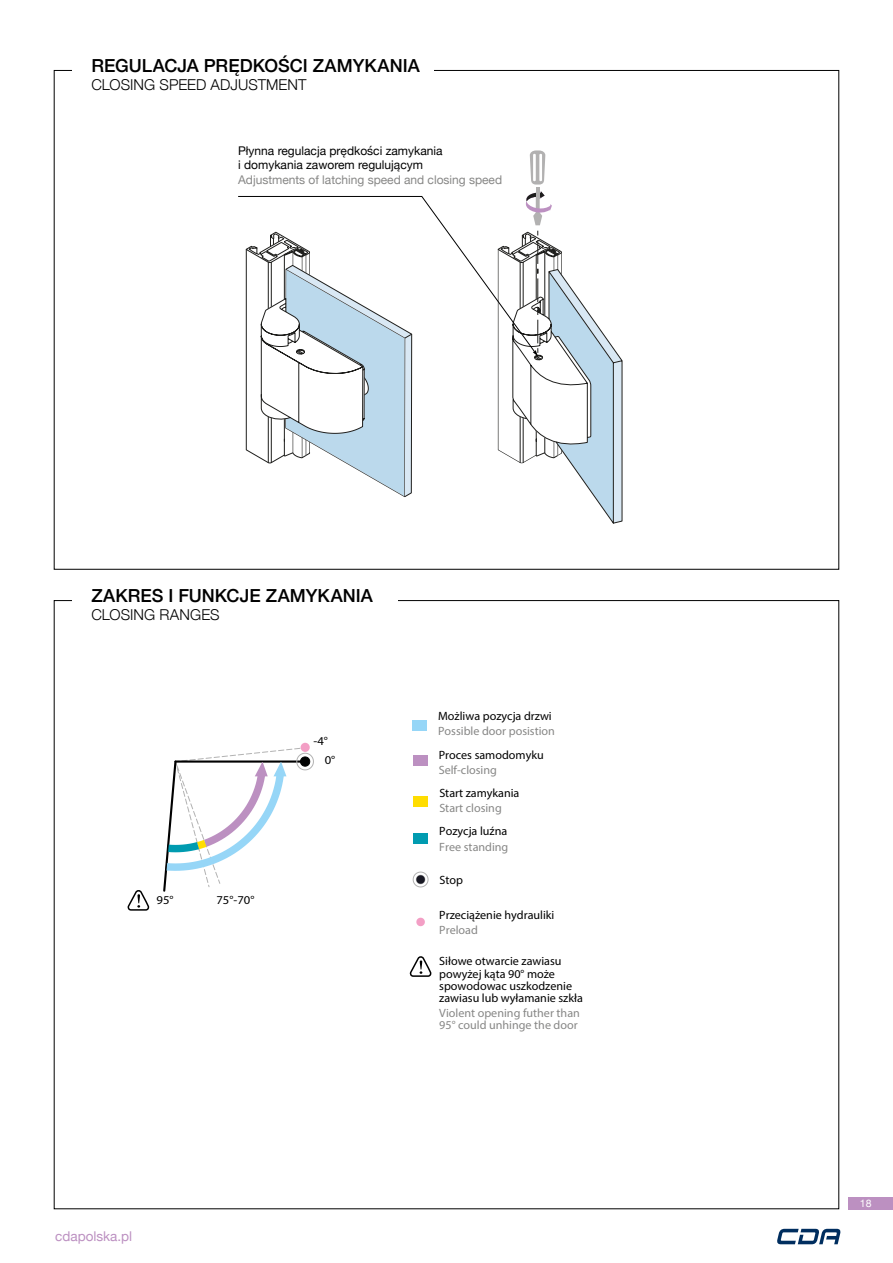
<style>
.page{position:relative;width:893px;height:1263px;background:#fff}
.page>*{position:absolute;margin:0;border:0;box-sizing:border-box;transform-origin:0 0}
.t1{font:500 18px "Helvetica Neue";letter-spacing:.005em;color:#000}
.t2{font:300 15px "Helvetica Neue";color:#000}
.t3{font:13.5px "Helvetica Neue";color:#bc90c1}
.t4{font:12px/12.1px "Myriad Pro";color:#000}
.t5{font:12px/12.1px "Myriad Pro";color:#878786}
.t6{font:12px/14.4px "Helvetica Neue";color:#000}
.t7{font:12px "Helvetica Neue";color:#878786}
.t8{font:12px/18.9px "Myriad Pro";color:#000;scale:1.06 1}
.t9{font:10.5px "Helvetica Neue";color:#fff}
</style>
<div class="page">
<svg style="left:530px;top:150px;width:15px;height:35px"></svg>
<svg style="left:528px;top:191px;width:24px;height:34px"></svg>
<hr style="left:536px;top:187px;width:4px;height:11px;background:#b2b1b1">
<div style="left:413px;top:755px;width:15px;height:11px;background:#bc90c1"></div>
<svg style="left:412px;top:871px;width:17px;height:17px"></svg>
<svg style="left:416px;top:918px;width:9px;height:8px"></svg>
<div style="left:413px;top:833px;width:15px;height:11px;background:#009bb0"></div>
<div style="left:413px;top:796px;width:15px;height:11px;background:#fd0"></div>
<div style="left:412px;top:720px;width:15px;height:10px;background:#96d6f7"></div>
<svg style="left:163px;top:747px;width:151px;height:145px"></svg>
<div style="left:301px;top:743px;width:9px;height:9px;background:#f39fc5;border-radius:50%"></div>
<svg style="left:127px;top:890px;width:22px;height:21px"></svg>
<svg style="left:409px;top:956px;width:22px;height:21px"></svg>
<svg style="left:238px;top:196px;width:297px;height:156px"></svg>
<svg style="left:246px;top:231px;width:376px;height:292px"></svg>
<div style="left:848px;top:1197px;width:45px;height:12px;background:#bc90c1"></div>
<svg style="left:777px;top:1229px;width:64px;height:15px"></svg>
<h1 class="t1" style="left:91px;top:51px;width:330px">REGULACJA PRĘDKOŚCI ZAMYKANIA</h1>
<p class="t2" style="left:91px;top:79px;width:217px">CLOSING SPEED ADJUSTMENT</p>
<p class="t6" style="left:238px;top:144px;width:206px">Płynna regulacja prędkości zamykania i domykania zaworem regulującym</p>
<p class="t7" style="left:238px;top:171px;width:266px">Adjustments of latching speed and closing speed</p>
<h1 class="t1" style="left:91px;top:588px;width:283px">ZAKRES I FUNKCJE ZAMYKANIA</h1>
<p class="t2" style="left:91px;top:609px;width:130px">CLOSING RANGES</p>
<p class="t8" style="left:156px;top:891px;width:18px">95°</p>
<p class="t8" style="left:216px;top:891px;width:37px">75°-70°</p>
<p class="t8" style="left:325px;top:733px;width:11px;text-indent:-11px">-4°<br>0°</p>
<p class="t4" style="left:438px;top:710px;width:115px">Możliwa pozycja drzwi</p>
<p class="t5" style="left:438px;top:725px;width:118px">Possible door posistion</p>
<p class="t4" style="left:439px;top:750px;width:107px">Proces samodomyku</p>
<p class="t5" style="left:439px;top:765px;width:60px">Self-closing</p>
<p class="t4" style="left:439px;top:788px;width:82px">Start zamykania</p>
<p class="t5" style="left:439px;top:803px;width:64px">Start closing</p>
<p class="t4" style="left:439px;top:826px;width:70px">Pozycja luźna</p>
<p class="t5" style="left:439px;top:841px;width:71px">Free standing</p>
<p class="t4" style="left:440px;top:874px;width:25px">Stop</p>
<p class="t4" style="left:439px;top:910px;width:117px">Przeciążenie hydrauliki</p>
<p class="t5" style="left:439px;top:925px;width:40px">Preload</p>
<p class="t4" style="left:439px;top:956px;width:145px">Siłowe otwarcie zawiasu powyżej kąta 90° może spowodowac uszkodzenie zawiasu lub wyłamanie szkła</p>
<p class="t5" style="left:439px;top:1008px;width:142px">Violent opening futher than<br>95° could unhinge the door</p>
<p class="t3" style="left:55px;top:1231px;width:79px">cdapolska.pl</p>
<p class="t9" style="left:860px;top:1199px;width:13px">18</p>
</div>
